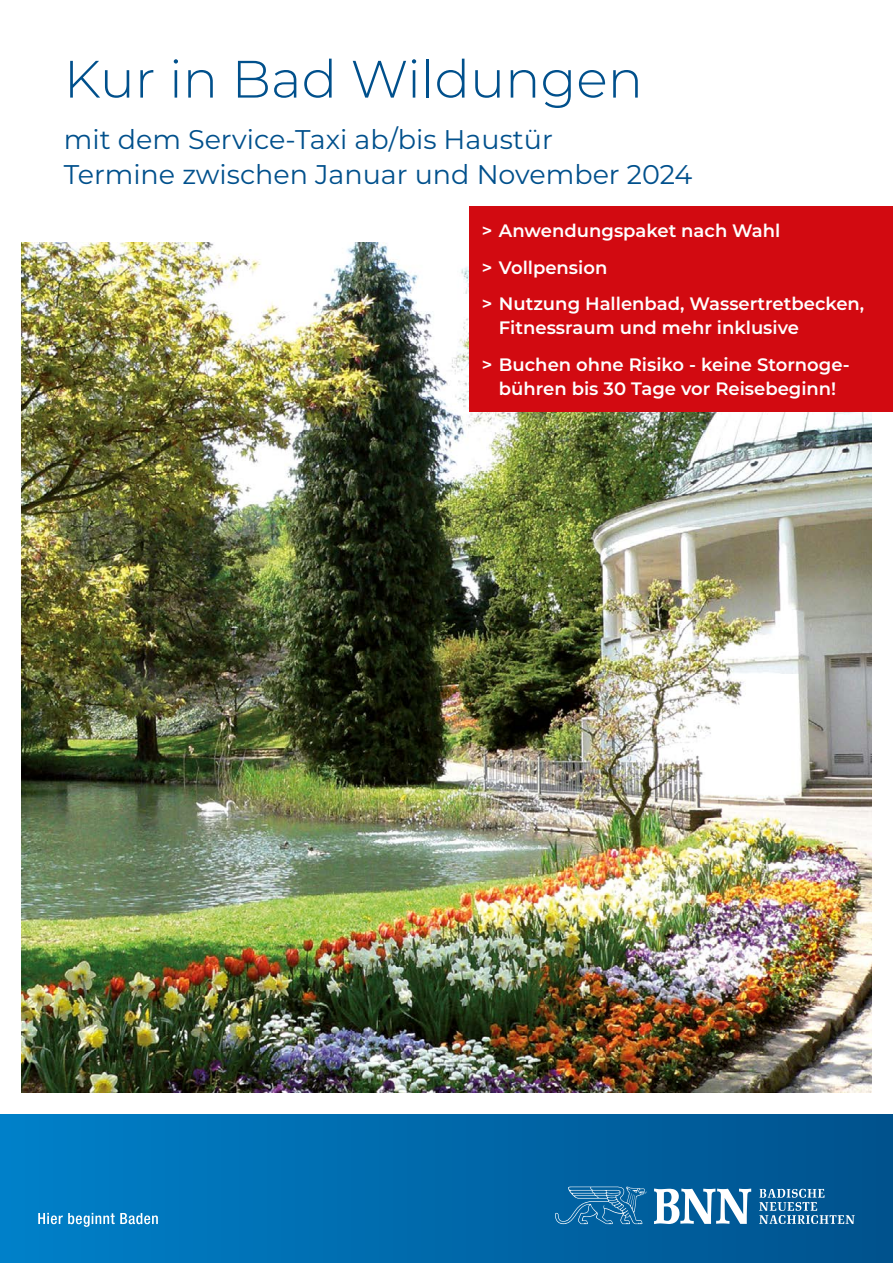
<style>
.page{position:relative;width:893px;height:1263px;background:#fff}
.page>*{position:absolute;margin:0;border:0;box-sizing:border-box;transform-origin:0 0}
.t1{font:300 52.5px "Montserrat";color:#00508c}
.t2{font:27px/34.5px "Montserrat";color:#00508c}
.t3{font:600 18px/36.8px "Montserrat";color:#fff}
</style>
<div class="page">
<div style="left:0;top:1114px;width:893px;height:149px;background:linear-gradient(to right,#0080c9,#00528c)"></div>
<svg style="left:759px;top:1189px;width:96px;height:35px;background:#387baa"></svg>
<svg style="left:654px;top:1188px;width:97px;height:36px"></svg>
<svg style="left:555px;top:1186px;width:91px;height:38px;background:#2678ae"></svg>
<svg style="left:38px;top:1213px;width:120px;height:14px;background:#4ba2d4"></svg>
<img style="left:21px;top:242px;width:851px;height:851px">
<div style="left:469px;top:207px;width:424px;height:205px;background:#d20a11"></div>
<h1 class="t1" style="left:64px;top:43px;width:581px">Kur in Bad Wildungen</h1>
<h2 class="t2" style="left:64px;top:121px;width:630px">mit dem Service-Taxi ab/bis Haustür<br>Termine zwischen Januar und November 2024</h2>
<p class="t3" style="left:482px;top:211px;width:384px">&gt; Anwendungspaket nach Wahl<br>&gt; Vollpension<br>&gt; Nutzung Hallenbad, Wassertretbecken,</p>
<p class="t3" style="left:482px;top:309px;width:369px;text-indent:17px">Fitnessraum und mehr inklusive<br>&gt; Buchen ohne Risiko - keine Stornoge-</p>
<p class="t3" style="left:499px;top:370px;width:339px">bühren bis 30 Tage vor Reisebeginn!</p>
</div>
